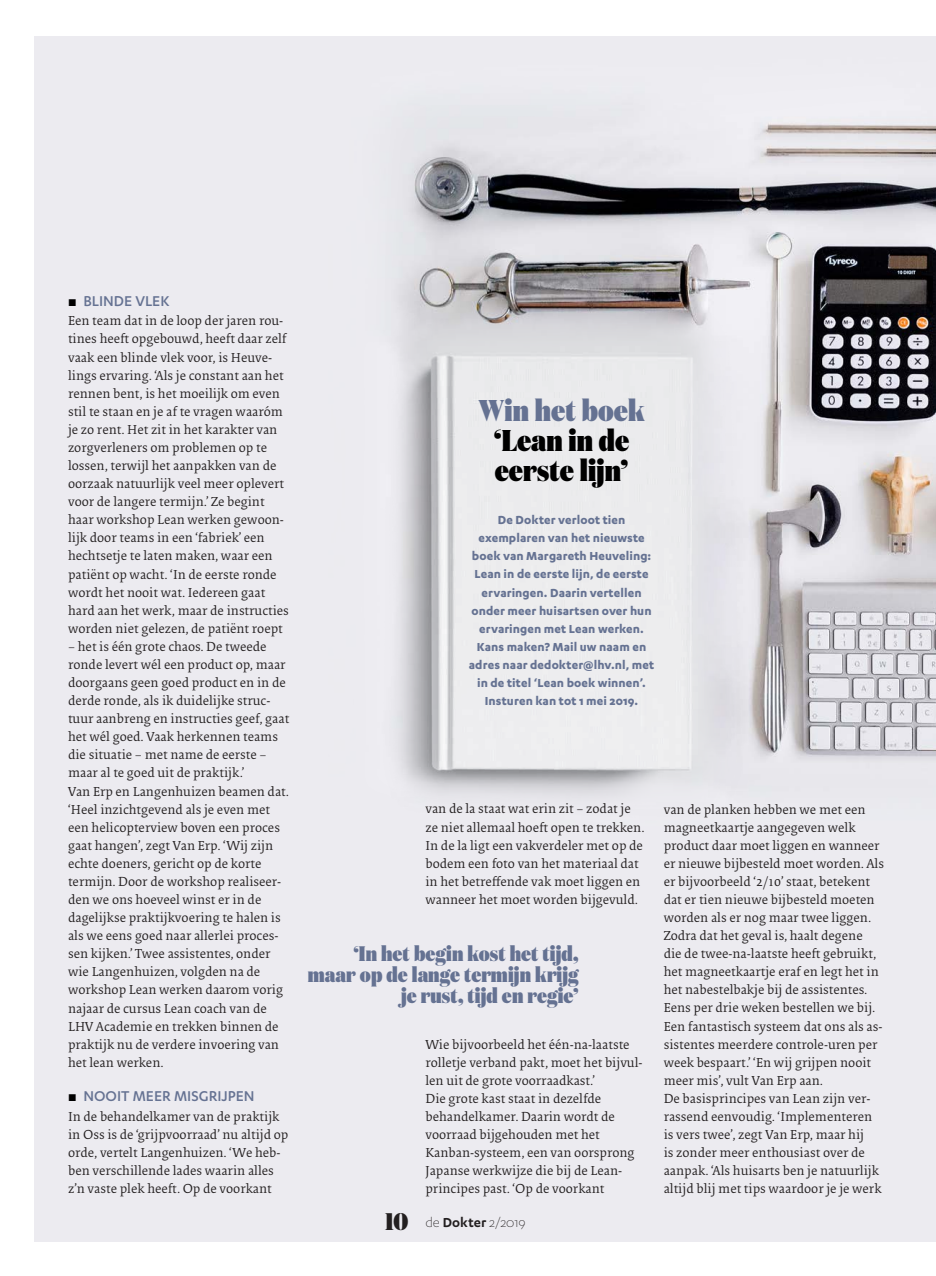
<style>
.page{position:relative;width:936px;height:1276px;background:#fff}
.page>*{position:absolute;margin:0;border:0;box-sizing:border-box;transform-origin:0 0}
.t1{font:900 30px/30px "Domaine Disp Cond";letter-spacing:.005em;color:#000}
.t2{font:900 30px "Domaine Disp Cond";color:#657292}
.t3{font:900 21px/21px "Domaine Disp Cond";letter-spacing:.005em;color:#657292;text-align:right}
.t4{font:500 16.5px "Karbon";letter-spacing:.005em;color:#657292}
.t5{font:300 15px "Karbon";color:#231f20}
.t6{font:13.5px/18.1px "Collis";color:#231f20}
.t7{font:700 13.5px/18.1px "Karbon";letter-spacing:.005em;color:#657292;text-align:center}
.s1{font-family:"Apex New";font-weight:400;font-size:13.5px;color:#000}
.s2{font-family:"Domaine Disp Cond";font-weight:900;font-size:24px}
.s3{font-weight:600}
</style>
<div class="page">
<div style="left:34px;top:36px;width:901px;height:1206px;background:#ecebf0"></div>
<img style="left:401px;top:124px;width:534px;height:636px">
<img style="left:397px;top:273px;width:346px;height:522px">
<p class="t4" style="left:68px;top:291px;width:103px"><span class="s1">▪</span> BLINDE VLEK</p>
<p class="t6" style="left:68px;top:313px;width:222px">Een team dat in de loop der jaren rou&shy;tines heeft opgebouwd, heeft daar zelf vaak een blinde vlek voor, is Heuve&shy;lings ervaring. ‘Als je constant aan het rennen bent, is het moeilijk om even stil te staan en je af te vragen waaróm je zo rent. Het zit in het karakter van zorgverleners om problemen op te lossen, terwijl het aanpakken van de oorzaak natuurlijk veel meer oplevert voor de langere termijn.’ Ze begint haar workshop Lean werken gewoon&shy;lijk door teams in een ‘fabriek’ een hechtsetje te laten maken, waar een patiënt op wacht. ‘In de eerste ronde wordt het nooit wat. Iedereen gaat hard aan het werk, maar de instructies worden niet gelezen, de patiënt roept</p>
<p class="t6" style="left:68px;top:638px;width:223px">– het is één grote chaos. De tweede ronde levert wél een product op, maar doorgaans geen goed product en in de derde ronde, als ik duidelijke struc&shy;tuur aanbreng en instructies geef, gaat het wél goed. Vaak herkennen teams die situatie – met name de eerste – maar al te goed uit de praktijk.’<br>Van Erp en Langenhuizen beamen dat. ‘Heel inzichtgevend als je even met een helicopterview boven een proces gaat hangen’, zegt Van Erp. ‘Wij zijn echte doeners, gericht op de korte termijn. Door de workshop realiseer&shy;den we ons hoeveel winst er in de dagelijkse praktijkvoering te halen is als we eens goed naar allerlei proces&shy;sen kijken.’ Twee assistentes, onder wie Langenhuizen, volgden na de workshop Lean werken daarom vorig najaar de cursus Lean coach van de LHV Academie en trekken binnen de praktijk nu de verdere invoering van het lean werken.</p>
<p class="t4" style="left:68px;top:1087px;width:188px"><span class="s1">▪</span> NOOIT MEER MISGRIJPEN</p>
<p class="t6" style="left:68px;top:1108px;width:222px">In de behandelkamer van de praktijk in Oss is de ‘grijpvoorraad’ nu altijd op orde, vertelt Langenhuizen. ‘We heb&shy;ben verschillende lades waarin alles z’n vaste plek heeft. Op de voorkant</p>
<h1 class="t2" style="left:478px;top:392px;width:167px">Win het boek</h1>
<h1 class="t1" style="left:494px;top:425px;width:137px">‘Lean in de eerste lijn’</h1>
<p class="t7" style="left:469px;top:510px;width:187px">De Dokter verloot tien exemplaren van het nieuwste boek van Margareth Heuveling:<br>Lean in de eerste lijn, de eerste ervaringen. Daarin vertellen onder meer huisartsen over hun ervaringen met Lean werken.<br>Kans maken? Mail uw naam en adres naar dedokter@lhv.nl, met in de titel ‘Lean boek winnen’.<br>Insturen kan tot 1 mei 2019.</p>
<p class="t6" style="left:425px;top:801px;width:220px">van de la staat wat erin zit – zodat je ze niet allemaal hoeft open te trekken.<br>In de la ligt een vakverdeler met op de bodem een foto van het materiaal dat in het betreffende vak moet liggen en wanneer het moet worden bijgevuld.</p>
<h2 class="t3" style="left:308px;top:943px;width:272px">‘In het begin kost het tijd, maar op de lange termijn krijg je rust, tijd en regie’</h2>
<p class="t6" style="left:425px;top:1036px;width:219px">Wie bijvoorbeeld het één-na-laatste rolletje verband pakt, moet het bijvul&shy;len uit de grote voorraadkast.’<br>Die grote kast staat in dezelfde behandelkamer. Daarin wordt de voorraad bijgehouden met het Kanban-systeem, een van oorsprong Japanse werkwijze die bij de Lean&shy;principes past. ‘Op de voorkant</p>
<p class="t5" style="left:385px;top:1214px;width:142px"><span class="s2">10</span> de <span class="s3">Dokter</span> 2/2019</p>
<p class="t6" style="left:663px;top:801px;width:222px">van de planken hebben we met een magneetkaartje aangegeven welk product daar moet liggen en wanneer er nieuwe bijbesteld moet worden. Als er bijvoorbeeld ‘2/10’ staat, betekent dat er tien nieuwe bijbesteld moeten worden als er nog maar twee liggen.<br>Zodra dat het geval is, haalt degene<br>die de twee-na-laatste heeft gebruikt, het magneetkaartje eraf en legt het in het nabestelbakje bij de assistentes.<br>Eens per drie weken bestellen we bij.<br>Een fantastisch systeem dat ons als as&shy;sistentes meerdere controle-uren per week bespaart.’ ‘En wij grijpen nooit meer mis’, vult Van Erp aan.<br>De basisprincipes van Lean zijn ver&shy;rassend eenvoudig. ‘Implementeren is vers twee’, zegt Van Erp, maar hij<br>is zonder meer enthousiast over de aanpak. ‘Als huisarts ben je natuurlijk altijd blij met tips waardoor je je werk</p>
</div>
